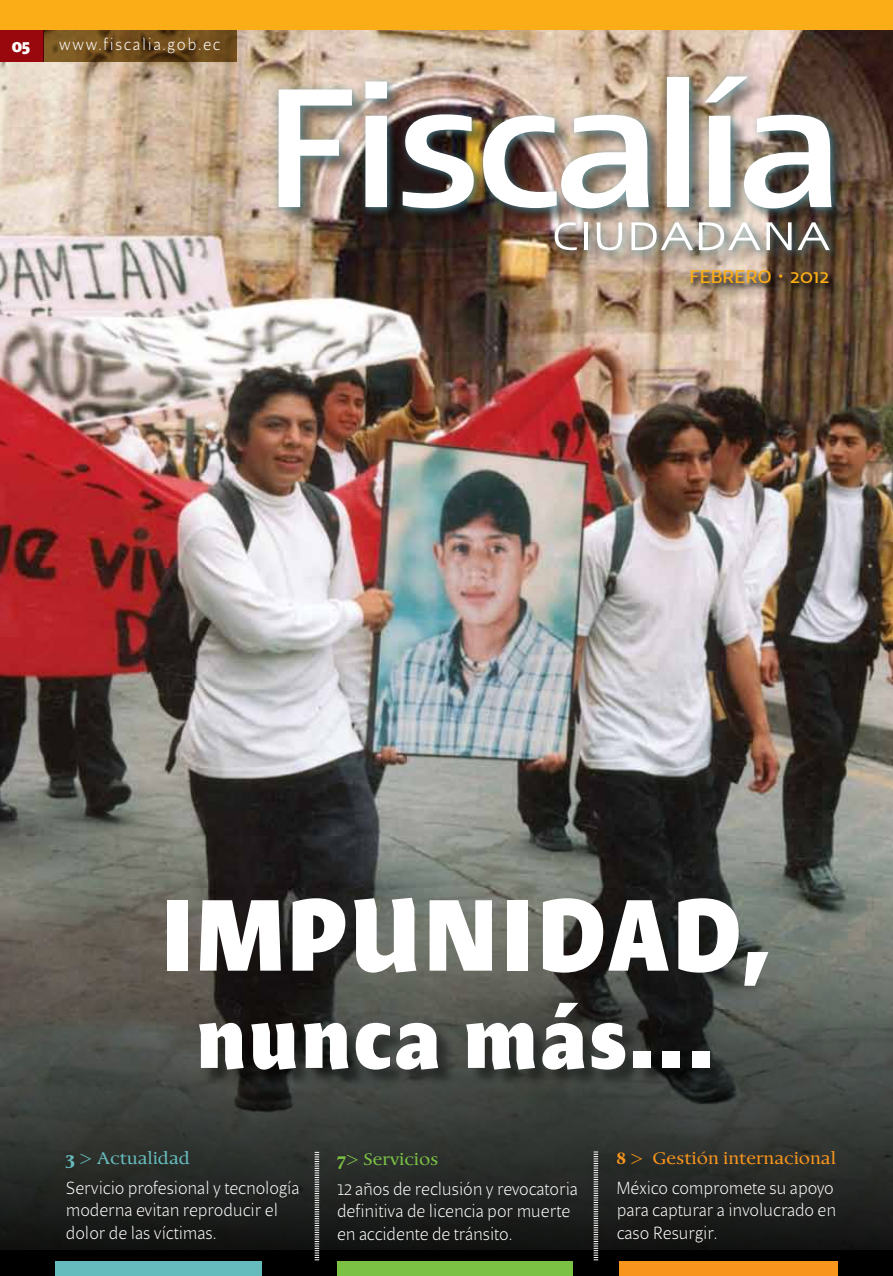
<style>
.page{position:relative;width:893px;height:1276px;background:#fff}
.page>*{position:absolute;margin:0;border:0;box-sizing:border-box;transform-origin:0 0}
.t1{font:700 103.5px "Beret LT Std";letter-spacing:.03em;color:#fff}
.t2{font:700 89.25px "Beret LT Std";letter-spacing:.03em;color:#fff}
.t3{font:18.75px "Noa LT Std";color:#fbad18}
.t4{font:300 18px/22.5px "Beret LT Std";color:#fff}
.t5{font:18px "Berndal LT Std";color:#f8951d}
.t6{font:18px "Berndal LT Std";color:#66bbbd}
.t7{font:18px "Berndal LT Std";color:#7ac144}
.t8{font:300 16.8px "Beret LT Std";letter-spacing:.1em;color:#fff}
.t9{font:700 16.8px "Beret LT Std";color:#fff}
.s1{font-weight:700}
</style>
<div class="page">
<img style="left:0;top:29px;width:893px;height:841px">
<div style="left:0;top:0;width:43px;height:62px;background:#98080c"></div>
<svg style="left:0;top:870px;width:893px;height:406px;background:#3a3d38"></svg>
<div style="left:337px;top:1261px;width:235px;height:15px;background:#7ac144"></div>
<div style="left:55px;top:1261px;width:206px;height:15px;background:#66bbbd"></div>
<div style="left:619px;top:1261px;width:218px;height:15px;background:#f8951d"></div>
<svg style="left:43px;top:29px;width:193px;height:33px;background:#724e1b"></svg>
<div style="left:0;top:0;width:893px;height:29px;background:#fbad18"></div>
<svg style="left:315px;top:1152px;width:4px;height:108px"></svg>
<svg style="left:594px;top:1151px;width:4px;height:109px"></svg>
<div style="left:281px;top:79px;width:569px;height:223px;background:#000;opacity:.42"></div>
<div style="left:272px;top:70px;width:570px;height:190px;background:#5496a7;opacity:.75"></div>
<svg style="left:279px;top:89px;width:73px;height:118px"></svg>
<svg style="left:365px;top:81px;width:22px;height:126px"></svg>
<img style="left:403px;top:114px;width:71px;height:94px">
<img style="left:483px;top:115px;width:166px;height:93px">
<div style="left:667px;top:78px;width:22px;height:129px;background:#fff"></div>
<img style="left:705px;top:77px;width:126px;height:131px">
<svg style="left:555px;top:222px;width:22px;height:28px"></svg>
<hr style="left:584px;top:222px;width:3px;height:28px;background:#fff">
<svg style="left:597px;top:222px;width:25px;height:28px"></svg>
<svg style="left:631px;top:222px;width:62px;height:28px"></svg>
<svg style="left:699px;top:222px;width:61px;height:28px"></svg>
<svg style="left:766px;top:222px;width:64px;height:28px"></svg>
<svg style="left:690px;top:269px;width:146px;height:22px;background:#715f4f"></svg>
<div style="left:202px;top:1004px;width:526px;height:84px;background:#000;opacity:.43"></div>
<p class="t9" style="left:12px;top:36px;width:20px">05</p>
<p class="t8" style="left:59px;top:34px;width:163px">www.fiscalia.gob.ec</p>
<p class="t3" style="left:690px;top:266px;width:141px">FEBRERO • 2012</p>
<h1 class="t1" style="left:162px;top:871px;width:613px">IMPUNIDAD,</h1>
<h2 class="t2" style="left:196px;top:982px;width:520px">nunca más...</h2>
<p class="t6" style="left:66px;top:1148px;width:126px"><span class="s1">3 &gt;</span> Actualidad</p>
<p class="t7" style="left:337px;top:1149px;width:103px"><span class="s1">7&gt;</span> Servicios</p>
<p class="t4" style="left:66px;top:1176px;width:235px">Servicio profesional y tecnología moderna evitan reproducir el dolor de las víctimas.</p>
<p class="t4" style="left:337px;top:1177px;width:242px">12 años de reclusión y revocatoria definitiva de licencia por muerte en accidente de tránsito.</p>
<p class="t5" style="left:617px;top:1148px;width:221px"><span class="s1">8 &gt;</span> Gestión internacional</p>
<p class="t4" style="left:617px;top:1176px;width:221px">México compromete su apoyo para capturar a involucrado en caso Resurgir.</p>
</div>
